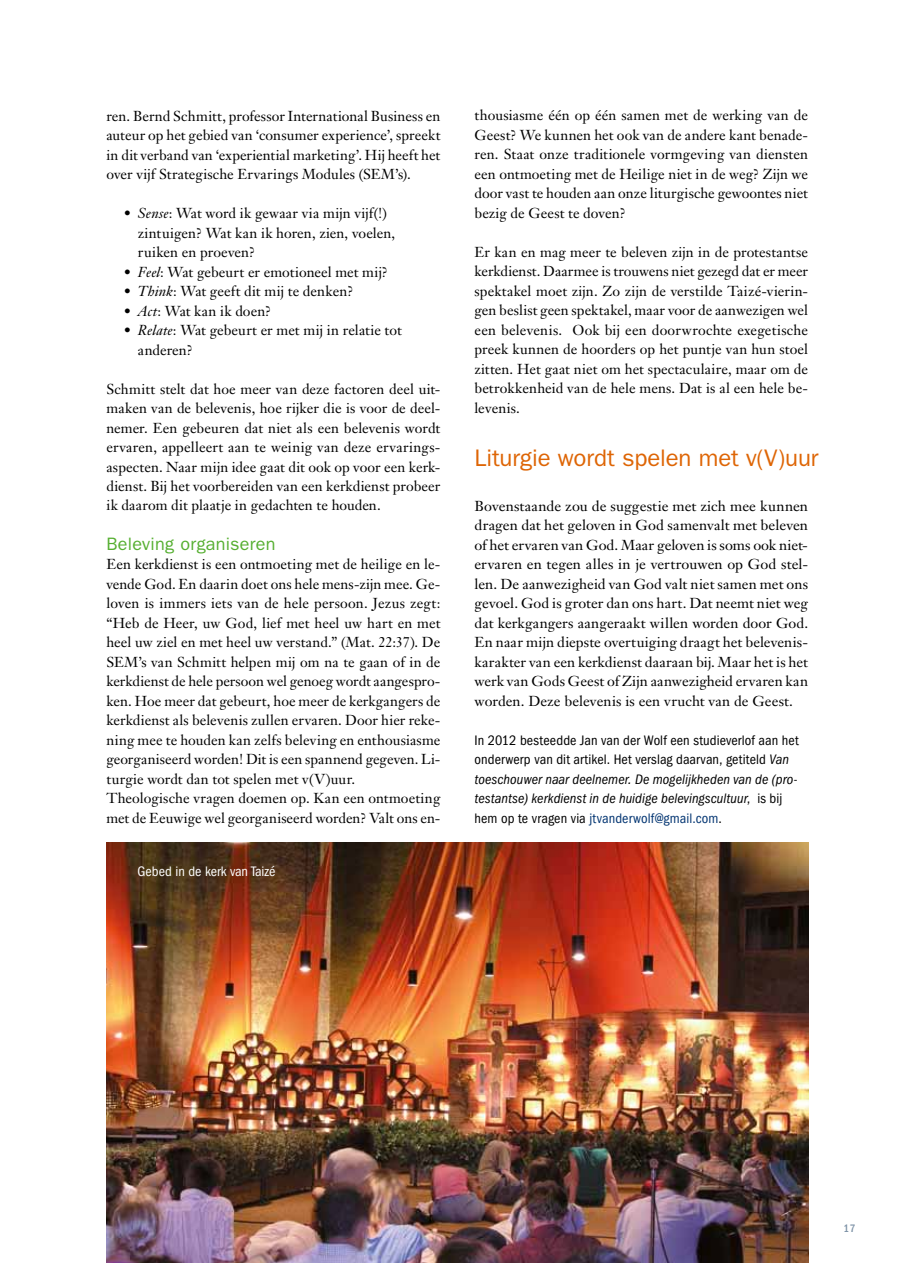
<style>
.page{position:relative;width:915px;height:1263px;background:#fff}
.page>*{position:absolute;margin:0;border:0;box-sizing:border-box;transform-origin:0 0}
.t1{font:24px "ITC Franklin Gothic Std";letter-spacing:-.005em;color:#de6505}
.t2{font:18px "ITC Franklin Gothic Std";letter-spacing:.015em;color:#56af31}
.t3{font:14.25px/19.5px "Janson Text LT Std";letter-spacing:.005em;color:#000;text-align:justify}
.t4{font:condensed 14.25px/19.5px "ITC Franklin Gothic Std";letter-spacing:.005em;color:#000}
.t5{font:condensed 14.25px "ITC Franklin Gothic Std";color:#fff}
.t6{font:500 condensed 11.25px "ITC Franklin Gothic Std";color:#7c91a6}
.s1{font-style:italic}
.s2{color:#033572}
</style>
<div class="page">
<img style="left:106px;top:842px;width:701px;height:421px">
<p class="t3" style="left:106px;top:106px;width:335px">ren. Bernd Schmitt, professor International Business en auteur op het gebied van ‘consumer experience’, spreekt in dit verband van ‘experiential marketing’. Hij heeft het over vijf Strategische Ervarings Modules (SEM’s).</p>
<p class="t3" style="left:138px;top:203px;width:259px;text-align:left;text-indent:-15px"><span class="s1">• Sense</span>: Wat word ik gewaar via mijn vijf(!) zintuigen? Wat kan ik horen, zien, voelen, ruiken en proeven?</p>
<p class="t3" style="left:123px;top:262px;width:266px"><span class="s1">• Feel</span>: Wat gebeurt er emotioneel met mij?</p>
<p class="t3" style="left:123px;top:281px;width:231px"><span class="s1">• Think</span>: Wat geeft dit mij te denken?</p>
<p class="t3" style="left:123px;top:301px;width:149px"><span class="s1">• Act</span>: Wat kan ik doen?</p>
<p class="t3" style="left:138px;top:320px;width:265px;text-indent:-15px"><span class="s1">• Relate</span>: Wat gebeurt er met mij in relatie tot anderen?</p>
<p class="t3" style="left:106px;top:379px;width:335px">Schmitt stelt dat hoe meer van deze factoren deel uit&shy;maken van de belevenis, hoe rijker die is voor de deel&shy;nemer. Een gebeuren dat niet als een belevenis wordt ervaren, appelleert aan te weinig van deze ervarings&shy;aspecten. Naar mijn idee gaat dit ook op voor een kerk&shy;dienst. Bij het voorbereiden van een kerkdienst probeer ik daarom dit plaatje in gedachten te houden.</p>
<p class="t2" style="left:106px;top:533px;width:171px">Beleving organiseren</p>
<p class="t3" style="left:106px;top:554px;width:335px;text-align:left">Een kerkdienst is een ontmoeting met de heilige en le&shy;vende God. En daarin doet ons hele mens-zijn mee. Ge&shy;loven is immers iets van de hele persoon. Jezus zegt: “Heb de Heer, uw God, lief met heel uw hart en met heel uw ziel en met heel uw verstand.” (Mat. 22:37). De SEM’s van Schmitt helpen mij om na te gaan of in de kerkdienst de hele persoon wel genoeg wordt aangespro&shy;ken. Hoe meer dat gebeurt, hoe meer de kerkgangers de kerkdienst als belevenis zullen ervaren. Door hier reke&shy;ning mee te houden kan zelfs beleving en enthousiasme georganiseerd worden! Dit is een spannend gegeven. Li&shy;turgie wordt dan tot spelen met v(V)uur.<br>Theologische vragen doemen op. Kan een ontmoeting met de Eeuwige wel georganiseerd worden? Valt ons en-</p>
<p class="t5" style="left:137px;top:863px;width:139px">Gebed in de kerk van Taizé</p>
<p class="t3" style="left:474px;top:106px;width:335px">thousiasme één op één samen met de werking van de Geest? We kunnen het ook van de andere kant benade&shy;ren. Staat onze traditionele vormgeving van diensten een ontmoeting met de Heilige niet in de weg? Zijn we door vast te houden aan onze liturgische gewoontes niet bezig de Geest te doven?</p>
<p class="t3" style="left:474px;top:242px;width:335px">Er kan en mag meer te beleven zijn in de protestantse kerkdienst. Daarmee is trouwens niet gezegd dat er meer spektakel moet zijn. Zo zijn de verstilde Taizé-vierin&shy;gen beslist geen spektakel, maar voor de aanwezigen wel een belevenis. Ook bij een doorwrochte exegetische preek kunnen de hoorders op het puntje van hun stoel zitten. Het gaat niet om het spectaculaire, maar om de betrokkenheid van de hele mens. Dat is al een hele be&shy;levenis.</p>
<h1 class="t1" style="left:474px;top:444px;width:345px">Liturgie wordt spelen met v(V)uur</h1>
<p class="t3" style="left:474px;top:496px;width:335px">Bovenstaande zou de suggestie met zich mee kunnen dragen dat het geloven in God samenvalt met beleven of het ervaren van God. Maar geloven is soms ook niet&shy;ervaren en tegen alles in je vertrouwen op God stel&shy;len. De aanwezigheid van God valt niet samen met ons gevoel. God is groter dan ons hart. Dat neemt niet weg dat kerkgangers aangeraakt willen worden door God.<br>En naar mijn diepste overtuiging draagt het belevenis&shy;karakter van een kerkdienst daaraan bij. Maar het is het werk van Gods Geest of Zijn aanwezigheid ervaren kan worden. Deze belevenis is een vrucht van de Geest.</p>
<p class="t4" style="left:474px;top:730px;width:325px">In 2012 besteedde Jan van der Wolf een studieverlof aan het onderwerp van dit artikel. Het verslag daarvan, getiteld <span class="s1">Van toeschouwer naar deelnemer. De mogelijkheden van de (pro&shy;testantse) kerkdienst in de huidige belevingscultuur</span>, is bij hem op te vragen via <span class="s2">jtvanderwolf@gmail.com</span>.</p>
<p class="t6" style="left:843px;top:1222px;width:13px">17</p>
</div>
